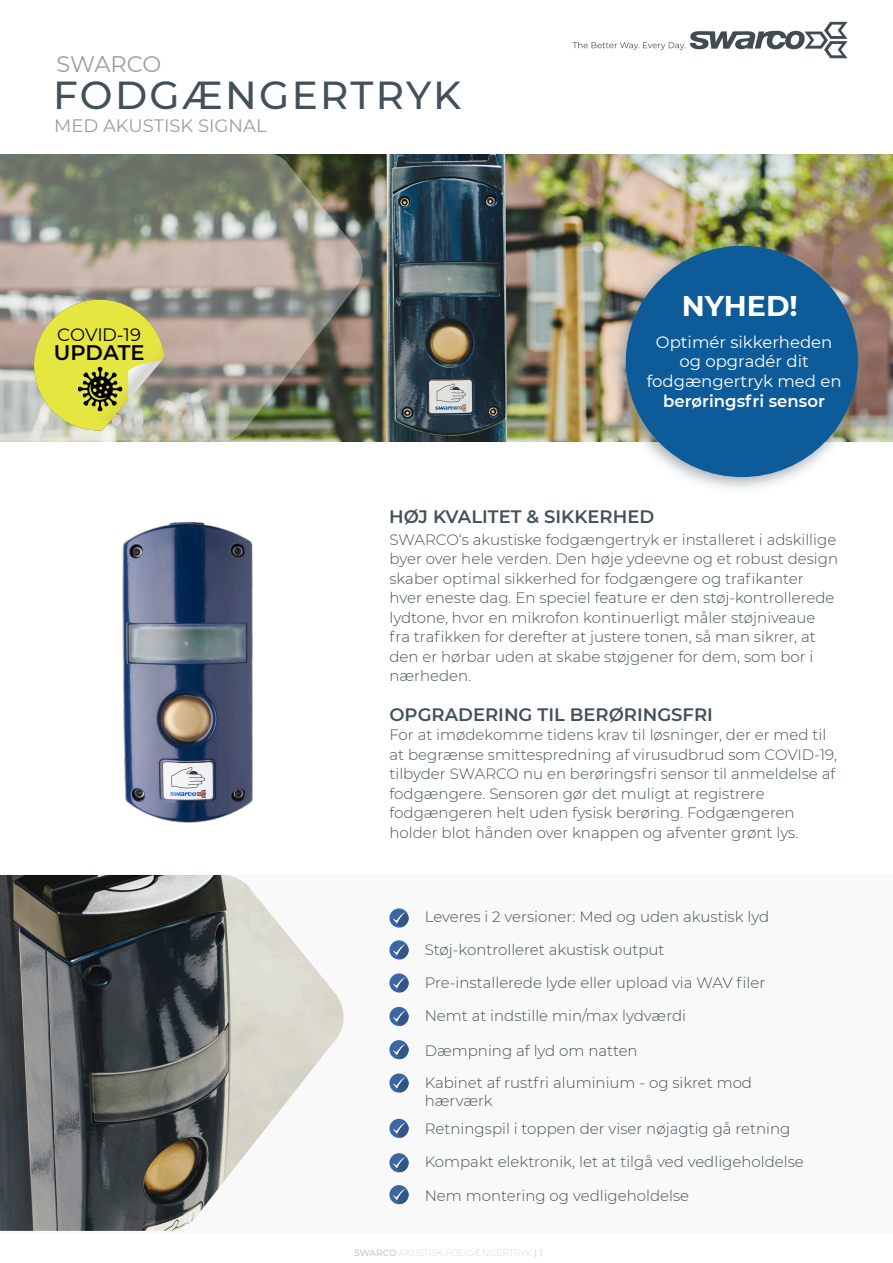
<style>
.page{position:relative;width:893px;height:1263px;background:#fff}
.page>*{position:absolute;margin:0;border:0;box-sizing:border-box;transform-origin:0 0}
.t1{font:500 39px "Montserrat";letter-spacing:.06em;color:#425159}
.t2{font:700 28.5px "Montserrat";color:#fff}
.t3{font:22.5px "Montserrat";color:#969fa6}
.t4{font:600 21.15px "Montserrat";color:#000001}
.t5{font:600 18px "Montserrat";color:#425159}
.t6{font:18px "Montserrat";color:#969fa6}
.t7{font:17.85px "Montserrat";color:#000001}
.t8{font:16.5px/19.8px "Montserrat";color:#fff;text-align:center}
.t9{font:300 15px/19.5px "Montserrat";color:#425159}
.s1{font-weight:600}
</style>
<div class="page">
<div style="left:0;top:875px;width:893px;height:358px;background:#f9f9f9"></div>
<img style="left:1px;top:154px;width:892px;height:287px">
<img style="left:0;top:154px;width:368px;height:286px">
<img style="left:122px;top:521px;width:131px;height:302px">
<div style="left:608px;top:234px;width:261px;height:260px;background:#7d8a94;opacity:.75"></div>
<div style="left:626px;top:246px;width:232px;height:231px;background:#0d5c99;border-radius:50%"></div>
<svg style="left:572px;top:22px;width:275px;height:36px"></svg>
<svg style="left:34px;top:300px;width:131px;height:131px;background:#cbcb60"></svg>
<svg style="left:389px;top:908px;width:20px;height:19px"></svg>
<svg style="left:393px;top:912px;width:16px;height:15px"></svg>
<svg style="left:389px;top:940px;width:20px;height:19px"></svg>
<svg style="left:393px;top:944px;width:16px;height:15px"></svg>
<svg style="left:389px;top:1007px;width:20px;height:19px"></svg>
<svg style="left:393px;top:1011px;width:16px;height:15px"></svg>
<svg style="left:389px;top:1040px;width:20px;height:19px"></svg>
<svg style="left:393px;top:1044px;width:16px;height:15px"></svg>
<svg style="left:389px;top:973px;width:20px;height:19px"></svg>
<svg style="left:393px;top:977px;width:16px;height:15px"></svg>
<svg style="left:389px;top:1073px;width:20px;height:19px"></svg>
<svg style="left:393px;top:1077px;width:16px;height:15px"></svg>
<div style="left:389px;top:1119px;width:20px;height:19px;background:#3a66a2;border-radius:50%"></div>
<svg style="left:393px;top:1123px;width:16px;height:15px"></svg>
<svg style="left:389px;top:1153px;width:20px;height:19px"></svg>
<svg style="left:393px;top:1157px;width:16px;height:15px"></svg>
<svg style="left:389px;top:1185px;width:20px;height:19px"></svg>
<svg style="left:393px;top:1189px;width:16px;height:15px"></svg>
<img style="left:0;top:875px;width:344px;height:356px">
<p class="t3" style="left:56px;top:48px;width:107px">SWARCO</p>
<p class="t1" style="left:53px;top:68px;width:409px">FODGÆNGERTRYK</p>
<p class="t6" style="left:54px;top:113px;width:214px">MED AKUSTISK SIGNAL</p>
<p class="t7" style="left:57px;top:322px;width:85px">COVID-19</p>
<h3 class="t4" style="left:54px;top:338px;width:92px">UPDATE</h3>
<p class="t2" style="left:682px;top:285px;width:118px">NYHED!</p>
<p class="t8" style="left:656px;top:331px;width:178px">Optimér sikkerheden</p>
<p class="t8" style="left:679px;top:351px;width:131px">og opgradér dit</p>
<p class="t8" style="left:647px;top:371px;width:196px">fodgængertryk med en <span class="s1">berøringsfri sensor</span></p>
<p class="t5" style="left:389px;top:504px;width:267px">HØJ KVALITET &amp; SIKKERHED</p>
<p class="t9" style="left:389px;top:529px;width:450px">SWARCO‘s akustiske fodgængertryk er installeret i adskillige byer over hele verden. Den høje ydeevne og et robust design skaber optimal sikkerhed for fodgængere og trafikanter hver eneste dag. En speciel feature er den støj-kontrollerede lydtone, hvor en mikrofon kontinuerligt måler støjniveaue</p>
<p class="t9" style="left:389px;top:627px;width:428px">fra trafikken for derefter at justere tonen, så man sikrer, at den er hørbar uden at skabe støjgener for dem, som bor i nærheden.</p>
<p class="t5" style="left:389px;top:702px;width:325px">OPGRADERING TIL BERØRINGSFRI</p>
<p class="t9" style="left:389px;top:725px;width:449px">For at imødekomme tidens krav til løsninger, der er med til at begrænse smittespredning af virusudbrud som COVID-19,</p>
<p class="t9" style="left:389px;top:764px;width:447px">tilbyder SWARCO nu en berøringsfri sensor til anmeldelse af fodgængere. Sensoren gør det muligt at registrere</p>
<p class="t9" style="left:389px;top:803px;width:407px">fodgængeren helt uden fysisk berøring. Fodgængeren</p>
<p class="t9" style="left:389px;top:822px;width:410px">holder blot hånden over knappen og afventer grønt lys.</p>
<p class="t9" style="left:425px;top:906px;width:346px">Leveres i 2 versioner: Med og uden akustisk lyd</p>
<p class="t9" style="left:425px;top:939px;width:241px">Støj-kontrolleret akustisk output</p>
<p class="t9" style="left:425px;top:972px;width:342px">Pre-installerede lyde eller upload via WAV filer</p>
<p class="t9" style="left:425px;top:1006px;width:263px">Nemt at indstille min/max lydværdi</p>
<p class="t9" style="left:425px;top:1040px;width:214px">Dæmpning af lyd om natten</p>
<p class="t9" style="left:425px;top:1073px;width:329px;line-height:18px">Kabinet af rustfri aluminium - og sikret mod hærværk</p>
<p class="t9" style="left:425px;top:1119px;width:367px">Retningspil i toppen der viser nøjagtig gå retning</p>
<p class="t9" style="left:425px;top:1151px;width:381px">Kompakt elektronik, let at tilgå ved vedligeholdelse</p>
<p class="t9" style="left:425px;top:1185px;width:266px">Nem montering og vedligeholdelse</p>
</div>
